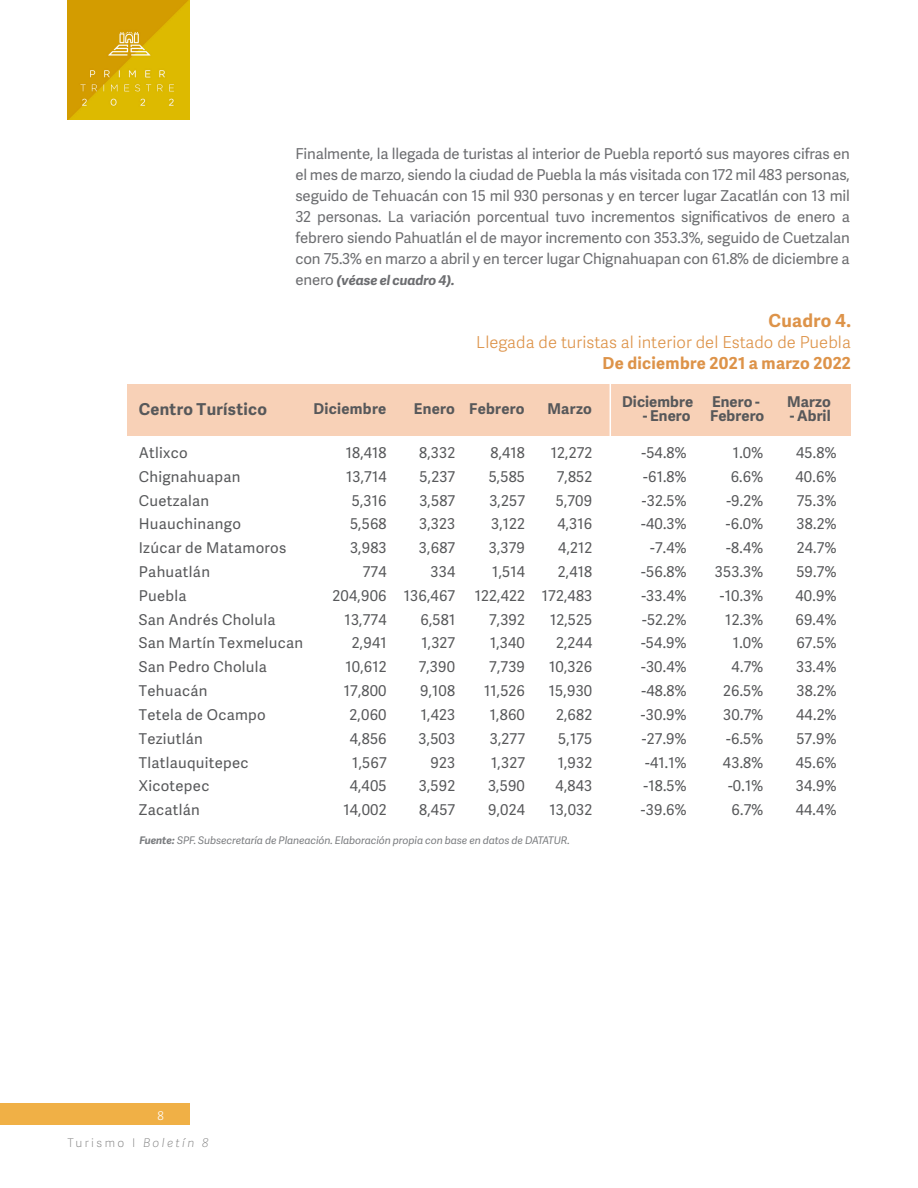
<style>
.page{position:relative;width:918px;height:1188px;background:#fff}
.page>*{position:absolute;margin:0;border:0;box-sizing:border-box;transform-origin:0 0}
.t1{font:700 18px "Adelle Sans";letter-spacing:.02em;color:#dd9349}
.t2{font:300 16.5px/21px "Adelle Sans";letter-spacing:.005em;color:#dd9349;text-align:right}
.t3{font:700 16.35px "Adelle Sans";letter-spacing:.02em;color:#57585a}
.t4{font:15px/21px "Adelle Sans";letter-spacing:-.01em;color:#6c6d70;text-align:justify}
.t5{font:14.85px/23.9px "Adelle Sans";letter-spacing:.02em;color:#57585a;text-align:right}
.t6{font:700 14.85px/13.4px "Adelle Sans";letter-spacing:.005em;color:#57585a}
.t7{font:italic 700 13.5px "Adelle Sans";letter-spacing:-.01em;color:#6c6d70}
.t8{font:100 12px "Adelle Sans";letter-spacing:.2em;color:#808080}
.t9{font:300 12px "Adelle Sans";color:#fff}
.t10{font:italic 10.5px "Adelle Sans";letter-spacing:-.01em;color:#7a7c7f}
.s1{font-weight:400;font-style:normal;font-size:15px}
.s2{font-weight:700}
.s3{font-style:italic}
</style>
<div class="page">
<img style="left:68px;top:0;width:122px;height:120px">
<div style="left:0;top:1104px;width:190px;height:21px;background:#f0b046"></div>
<div style="left:128px;top:385px;width:723px;height:51px;background:#f8d1b7"></div>
<hr style="left:610px;top:385px;width:1px;height:51px;background:#fff">
<p class="t4" style="left:296px;top:143px;width:556px">Finalmente, la llegada de turistas al interior de Puebla reportó sus mayores cifras en el mes de marzo, siendo la ciudad de Puebla la más visitada con 172 mil 483 personas, seguido de Tehuacán con 15 mil 930 personas y en tercer lugar Zacatlán con 13 mil 32 personas. La variación porcentual tuvo incrementos significativos de enero a febrero siendo Pahuatlán el de mayor incremento con 353.3%, seguido de Cuetzalan con 75.3% en marzo a abril y en tercer lugar Chignahuapan con 61.8% de diciembre a</p>
<p class="t7" style="left:296px;top:271px;width:161px"><span class="s1">enero</span> (véase el cuadro 4).</p>
<p class="t3" style="left:139px;top:397px;width:130px">Centro Turístico</p>
<p class="t5" style="left:139px;top:440px;width:166px;text-align:left">Atlixco<br>Chignahuapan<br>Cuetzalan<br>Huauchinango<br>Izúcar de Matamoros<br>Pahuatlán<br>Puebla<br>San Andrés Cholula<br>San Martín Texmelucan<br>San Pedro Cholula<br>Tehuacán<br>Tetela de Ocampo<br>Teziutlán<br>Tlatlauquitepec<br>Xicotepec<br>Zacatlán</p>
<p class="t6" style="left:313px;top:402px;width:74px">Diciembre</p>
<p class="t5" style="left:333px;top:440px;width:56px">18,418<br>13,714<br>5,316<br>5,568<br>3,983<br>774<br>204,906<br>13,774<br>2,941<br>10,612<br>17,800<br>2,060<br>4,856<br>1,567<br>4,405<br>14,002</p>
<p class="t6" style="left:414px;top:402px;width:42px">Enero</p>
<p class="t5" style="left:404px;top:440px;width:53px">8,332<br>5,237<br>3,587<br>3,323<br>3,687<br>334<br>136,467<br>6,581<br>1,327<br>7,390<br>9,108<br>1,423<br>3,503<br>923<br>3,592<br>8,457</p>
<p class="t1" style="left:769px;top:307px;width:84px">Cuadro 4.</p>
<p class="t2" style="left:476px;top:331px;width:376px">Llegada de turistas al interior del Estado de Puebla<br><span class="s2">De diciembre 2021 a marzo 2022</span></p>
<p class="t6" style="left:469px;top:402px;width:57px">Febrero</p>
<p class="t5" style="left:475px;top:440px;width:52px">8,418<br>5,585<br>3,257<br>3,122<br>3,379<br>1,514<br>122,422<br>7,392<br>1,340<br>7,739<br>11,526<br>1,860<br>3,277<br>1,327<br>3,590<br>9,024</p>
<p class="t6" style="left:622px;top:395px;width:73px">Diciembre</p>
<p class="t6" style="left:643px;top:408px;width:49px">- Enero</p>
<p class="t6" style="left:710px;top:395px;width:56px">Enero -<br>Febrero</p>
<p class="t6" style="left:787px;top:395px;width:45px">Marzo</p>
<p class="t6" style="left:547px;top:402px;width:46px">Marzo</p>
<p class="t5" style="left:542px;top:440px;width:52px">12,272<br>7,852<br>5,709<br>4,316<br>4,212<br>2,418<br>172,483<br>12,525<br>2,244<br>10,326<br>15,930<br>2,682<br>5,175<br>1,932<br>4,843<br>13,032</p>
<p class="t5" style="left:641px;top:440px;width:47px">-54.8% -61.8% -32.5% -40.3% -7.4% -56.8% -33.4% -52.2% -54.9% -30.4% -48.8% -30.9% -27.9% -41.1% -18.5% -39.6%</p>
<p class="t5" style="left:715px;top:440px;width:50px">1.0%<br>6.6% -9.2% -6.0% -8.4%<br>353.3% -10.3%<br>12.3%<br>1.0%<br>4.7%<br>26.5%<br>30.7% -6.5%<br>43.8% -0.1%<br>6.7%</p>
<p class="t5" style="left:795px;top:440px;width:43px;text-align:justify">45.8% 40.6% 75.3% 38.2% 24.7% 59.7% 40.9% 69.4% 67.5% 33.4% 38.2% 44.2% 57.9% 45.6% 34.9% 44.4%</p>
<p class="t6" style="left:790px;top:408px;width:42px">- Abril</p>
<p class="t10" style="left:140px;top:833px;width:432px"><span class="s2">Fuente:</span> SPF. Subsecretaría de Planeación. Elaboración propia con base en datos de DATATUR.</p>
<p class="t9" style="left:158px;top:1108px;width:8px">8</p>
<p class="t8" style="left:68px;top:1134px;width:142px">Turismo I <span class="s3">Boletín 8</span></p>
</div>
